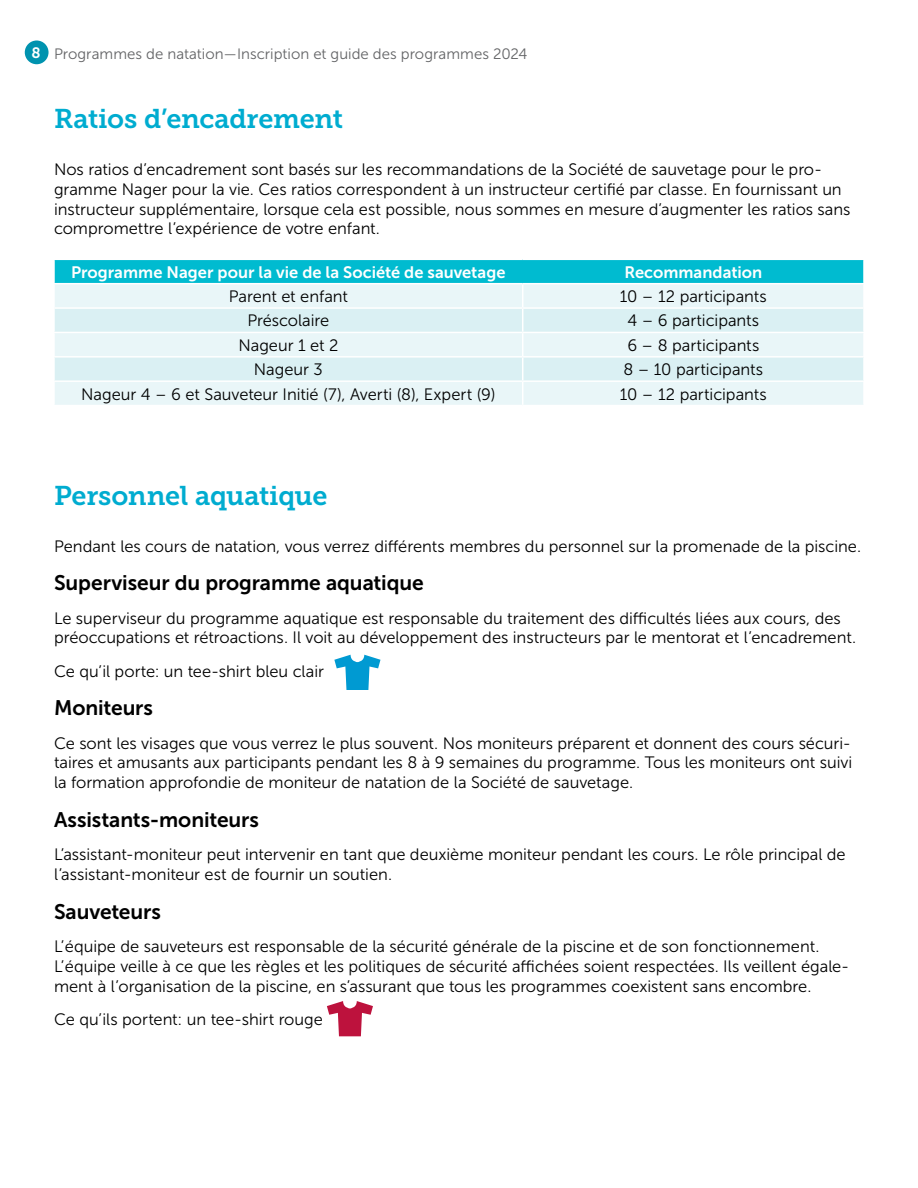
<style>
.page{position:relative;width:918px;height:1188px;background:#fff}
.page>*{position:absolute;margin:0;border:0;box-sizing:border-box;transform-origin:0 0}
.Headers{font:27px "Museo Slab 700";letter-spacing:-.01em;color:#00acd0}
.Subheads{font:21px "Museo Sans 700";letter-spacing:-.005em;color:#000}
.Paragraphs{font:16.5px/19.8px "Museo Sans 300";color:#000}
.Paragraphs-2{font:16.5px "Museo Sans 700";color:#fff}
.t1{font:15px "Museo Sans 300";color:#636466}
.s1{font-family:"Museo Sans 700";color:#fff}
</style>
<div class="page">
<div style="left:25px;top:41px;width:24px;height:23px;background:#0093af;border-radius:50%"></div>
<svg style="left:54px;top:259px;width:810px;height:146px;background:#c1ebf0"></svg>
<hr style="left:863px;top:382px;width:2px;height:23px;background:#fff">
<svg style="left:334px;top:655px;width:46px;height:35px"></svg>
<svg style="left:327px;top:1001px;width:46px;height:35px"></svg>
<p class="t1" style="left:31px;top:46px;width:498px"><span class="s1">8</span> Programmes de natation—Inscription et guide des programmes 2024</p>
<p class="Headers" style="left:54px;top:104px;width:290px">Ratios d’encadrement</p>
<p class="Paragraphs" style="left:54px;top:160px;width:798px">Nos ratios d’encadrement sont basés sur les recommandations de la Société de sauvetage pour le pro&shy;gramme Nager pour la vie. Ces ratios correspondent à un instructeur certifié par classe. En fournissant un instructeur supplémentaire, lorsque cela est possible, nous sommes en mesure d’augmenter les ratios sans compromettre l’expérience de votre enfant.</p>
<p class="Paragraphs-2" style="left:71px;top:263px;width:436px">Programme Nager pour la vie de la Société de sauvetage</p>
<p class="Paragraphs-2" style="left:624px;top:263px;width:140px">Recommandation</p>
<p class="Paragraphs" style="left:229px;top:287px;width:121px">Parent et enfant</p>
<p class="Paragraphs" style="left:620px;top:287px;width:149px">10 – 12 participants</p>
<p class="Paragraphs" style="left:247px;top:311px;width:83px">Préscolaire</p>
<p class="Paragraphs" style="left:627px;top:311px;width:133px">4 – 6 participants</p>
<p class="Paragraphs" style="left:238px;top:335px;width:102px">Nageur 1 et 2</p>
<p class="Paragraphs" style="left:627px;top:335px;width:133px">6 – 8 participants</p>
<p class="Paragraphs" style="left:254px;top:360px;width:70px">Nageur 3</p>
<p class="Paragraphs" style="left:624px;top:360px;width:141px">8 – 10 participants</p>
<p class="Paragraphs" style="left:81px;top:384px;width:416px">Nageur 4 – 6 et Sauveteur Initié (7), Averti (8), Expert (9)</p>
<p class="Paragraphs" style="left:620px;top:384px;width:149px">10 – 12 participants</p>
<p class="Headers" style="left:54px;top:480px;width:275px">Personnel aquatique</p>
<p class="Paragraphs" style="left:54px;top:536px;width:809px">Pendant les cours de natation, vous verrez différents membres du personnel sur la promenade de la piscine.</p>
<p class="Subheads" style="left:54px;top:571px;width:371px">Superviseur du programme aquatique</p>
<p class="Paragraphs" style="left:54px;top:608px;width:804px">Le superviseur du programme aquatique est responsable du traitement des difficultés liées aux cours, des préoccupations et rétroactions. Il voit au développement des instructeurs par le mentorat et l’encadrement.</p>
<p class="Paragraphs" style="left:54px;top:661px;width:271px">Ce qu’il porte: un tee-shirt bleu clair</p>
<p class="Subheads" style="left:54px;top:696px;width:101px">Moniteurs</p>
<p class="Paragraphs" style="left:54px;top:733px;width:800px;text-align:justify">Ce sont les visages que vous verrez le plus souvent. Nos moniteurs préparent et donnent des cours sécuri&shy;taires et amusants aux participants pendant les 8 à 9 semaines du programme. Tous les moniteurs ont suivi la formation approfondie de moniteur de natation de la Société de sauvetage.</p>
<p class="Subheads" style="left:54px;top:808px;width:207px">Assistants-moniteurs</p>
<p class="Paragraphs" style="left:54px;top:845px;width:793px">L’assistant-moniteur peut intervenir en tant que deuxième moniteur pendant les cours. Le rôle principal de l’assistant-moniteur est de fournir un soutien.</p>
<p class="Subheads" style="left:54px;top:900px;width:109px">Sauveteurs</p>
<p class="Paragraphs" style="left:54px;top:937px;width:797px">L’équipe de sauveteurs est responsable de la sécurité générale de la piscine et de son fonctionnement.<br>L’équipe veille à ce que les règles et les politiques de sécurité affichées soient respectées. Ils veillent égale&shy;ment à l’organisation de la piscine, en s’assurant que tous les programmes coexistent sans encombre.</p>
<p class="Paragraphs" style="left:54px;top:1009px;width:271px">Ce qu’ils portent: un tee-shirt rouge</p>
</div>
